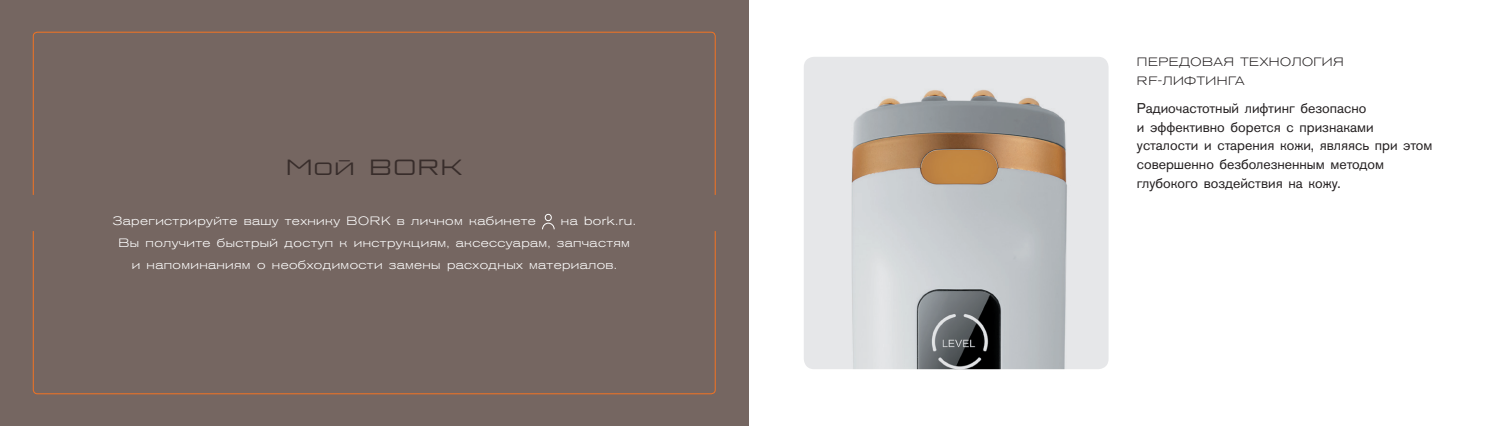
<style>
.page{position:relative;width:1497px;height:426px;background:#fff}
.page>*{position:absolute;margin:0;border:0;box-sizing:border-box;transform-origin:0 0}
.t1{font:22px "Bork Display";letter-spacing:.03em;color:#382d2b}
.t2{font:14px/18.6px "Akzidenz Grotesk Pro";color:#231f20}
.t3{font:300 expanded 12px "Akzidenz Grotesk Pro";letter-spacing:.03em;color:#fff}
.t4{font:300 expanded 12px/18.6px "Akzidenz Grotesk Pro";letter-spacing:.04em;color:#231f20}
</style>
<div class="page">
<div style="left:0;top:0;width:748px;height:425px;background:#756661"></div>
<svg style="left:32px;top:31px;width:684px;height:363px"></svg>
<svg style="left:542px;top:213px;width:13px;height:17px"></svg>
<img style="left:804px;top:57px;width:304px;height:312px">
<h1 class="t1" style="left:286px;top:154px;width:179px">Мой BORK</h1>
<p class="t3" style="left:113px;top:213px;width:424px">Зарегистрируйте вашу технику BORK в личном кабинете</p>
<p class="t3" style="left:561px;top:213px;width:77px">на bork.ru.</p>
<p class="t3" style="left:118px;top:235px;width:513px">Вы получите быстрый доступ к инструкциям, аксессуарам, запчастям</p>
<p class="t3" style="left:132px;top:256px;width:487px">и напоминаниям о необходимости замены расходных материалов.</p>
<p class="t4" style="left:1137px;top:52px;width:208px">ПЕРЕДОВАЯ ТЕХНОЛОГИЯ<br>RF-ЛИФТИНГА</p>
<p class="t2" style="left:1137px;top:98px;width:297px">Радиочастотный лифтинг безопасно<br>и эффективно борется с признаками усталости и старения кожи, являясь при этом совершенно безболезненным методом</p>
<p class="t2" style="left:1137px;top:173px;width:205px">глубокого воздействия на кожу.</p>
</div>
